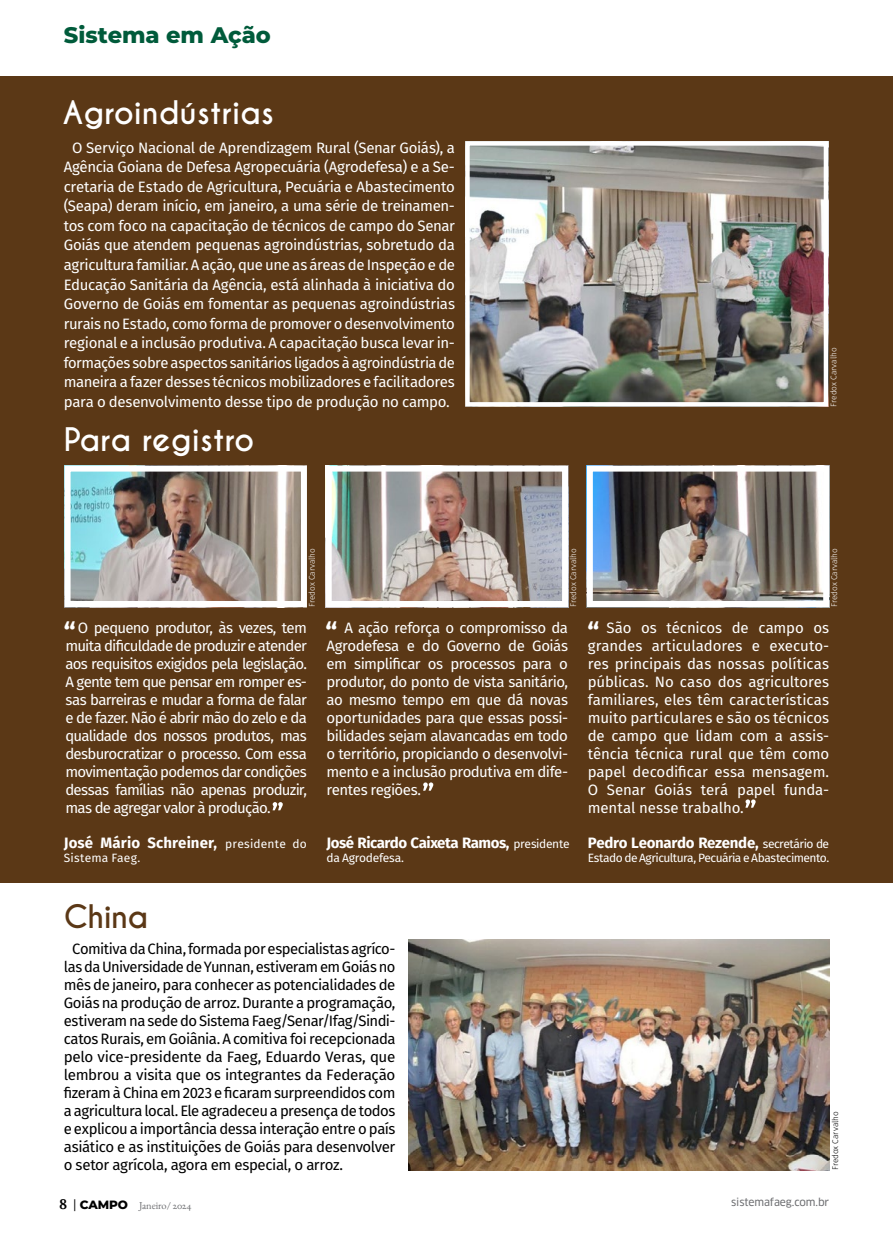
<style>
.page{position:relative;width:893px;height:1234px;background:#fff}
.page>*{position:absolute;margin:0;border:0;box-sizing:border-box;transform-origin:0 0}
.t1{font:700 30.45px "Caviar Dreams";color:#fff}
.t2{font:700 30.45px "Caviar Dreams";letter-spacing:-.02em;color:#5b3816}
.t3{font:700 27px "Fira Sans";color:#fff}
.t4{font:800 22.5px "Montserrat";color:#005b3b}
.t5{font:15px/18px "Fira Sans";letter-spacing:-.025em;color:#fff;text-align:justify}
.t6{font:15px/18px "Fira Sans";letter-spacing:-.03em;color:#000;text-align:justify}
.t7{font:700 15px "Fira Sans";letter-spacing:-.02em;color:#fff}
.t8{font:700 15px "Fira Sans";letter-spacing:.005em;color:#fff}
.t9{font:12px "Fira Sans";letter-spacing:-.035em;color:#fff}
.t10{font:12px "Fira Sans";letter-spacing:.015em;color:#fff}
.t11{font:10.5px "EB Garamond 12";letter-spacing:-.01em;color:#6d6e71}
.t12{font:10.5px "Clan OSF News";letter-spacing:-.01em;color:#6d6e71}
.t13{font:300 8.25px "Fira Sans";color:#fff}
.t14{font:300 8.25px "Fira Sans";color:#000}
.s1{font-weight:400;font-size:12px}
.s2{font-family:"Droid Serif";font-weight:700;font-size:13.5px;color:#000}
.s3{font-family:"Clan OSF News";font-size:12px;color:#000}
.s4{font-family:"Montserrat";font-weight:800;font-size:12px;color:#000}
</style>
<div class="page">
<div style="left:0;top:76px;width:893px;height:806px;background:#5b3816"></div>
<svg style="left:273px;top:802px;width:10px;height:8px"></svg>
<svg style="left:423px;top:782px;width:10px;height:8px"></svg>
<svg style="left:745px;top:799px;width:11px;height:8px"></svg>
<img style="left:72px;top:472px;width:228px;height:128px">
<div style="left:65px;top:465px;width:242px;height:142px;border:6px solid #fff"></div>
<img style="left:333px;top:472px;width:228px;height:128px">
<div style="left:326px;top:465px;width:242px;height:142px;border:6px solid #fff"></div>
<img style="left:594px;top:472px;width:228px;height:128px">
<div style="left:587px;top:465px;width:242px;height:142px;border:6px solid #fff"></div>
<img style="left:470px;top:146px;width:353px;height:255px">
<div style="left:465px;top:141px;width:363px;height:265px;border:4px solid #fff"></div>
<img style="left:409px;top:939px;width:420px;height:230px">
<h3 class="t4" style="left:64px;top:19px;width:208px">Sistema em Ação</h3>
<h1 class="t1" style="left:63px;top:94px;width:213px">Agroindústrias</h1>
<p class="t5" style="left:64px;top:137px;width:393px;line-height:19.5px;text-align:center">O Serviço Nacional de Aprendizagem Rural (Senar Goiás), a Agência Goiana de Defesa Agropecuária (Agrodefesa) e a Se&shy;cretaria de Estado de Agricultura, Pecuária e Abastecimento (Seapa) deram início, em janeiro, a uma série de treinamen&shy;tos com foco na capacitação de técnicos de campo do Senar Goiás que atendem pequenas agroindústrias, sobretudo da agricultura familiar. A ação, que une as áreas de Inspeção e de Educação Sanitária da Agência, está alinhada à iniciativa do Governo de Goiás em fomentar as pequenas agroindústrias rurais no Estado, como forma de promover o desenvolvimento regional e a inclusão produtiva. A capacitação busca levar in&shy;formações sobre aspectos sanitários ligados à agroindústria de maneira a fazer desses técnicos mobilizadores e facilitadores para o desenvolvimento desse tipo de produção no campo.</p>
<h1 class="t1" style="left:64px;top:421px;width:192px">Para registro</h1>
<p class="t13" style="left:828px;top:406px;width:60px;rotate:-90deg">Fredox Carvalho</p>
<p class="t13" style="left:306px;top:607px;width:60px;rotate:-90deg">Fredox Carvalho</p>
<p class="t13" style="left:567px;top:607px;width:60px;rotate:-90deg">Fredox Carvalho</p>
<p class="t13" style="left:828px;top:607px;width:60px;rotate:-90deg">Fredox Carvalho</p>
<p class="t5" style="left:65px;top:618px;width:243px;text-indent:12px">O pequeno produtor, às vezes, tem muita dificuldade de produzir e atender aos requisitos exigidos pela legislação.<br>A gente tem que pensar em romper es&shy;sas barreiras e mudar a forma de falar e de fazer. Não é abrir mão do zelo e da qualidade dos nossos produtos, mas desburocratizar o processo. Com essa movimentação podemos dar condições dessas famílias não apenas produzir, mas de agregar valor à produção.</p>
<p class="t5" style="left:327px;top:618px;width:243px;text-indent:18px">A ação reforça o compromisso da Agrodefesa e do Governo de Goiás em simplificar os processos para o produtor, do ponto de vista sanitário, ao mesmo tempo em que dá novas oportunidades para que essas possi&shy;bilidades sejam alavancadas em todo o território, propiciando o desenvolvi&shy;mento e a inclusão produtiva em dife&shy;rentes regiões.</p>
<p class="t5" style="left:588px;top:618px;width:243px;text-indent:19px">São os técnicos de campo os grandes articuladores e executo&shy;res principais das nossas políticas públicas. No caso dos agricultores familiares, eles têm características muito particulares e são os técnicos de campo que lidam com a assis&shy;tência técnica rural que têm como papel decodificar essa mensagem.<br>O Senar Goiás terá papel funda&shy;mental nesse trabalho.</p>
<h2 class="t3" style="left:64px;top:609px;width:14px">“</h2>
<h2 class="t3" style="left:325px;top:609px;width:14px">“</h2>
<h2 class="t3" style="left:587px;top:609px;width:14px">“</h2>
<p class="t8" style="left:64px;top:829px;width:245px">José Mário Schreiner, <span class="s1">presidente do</span></p>
<p class="t10" style="left:64px;top:848px;width:78px">Sistema Faeg.</p>
<h1 class="t2" style="left:64px;top:898px;width:86px">China</h1>
<p class="t7" style="left:327px;top:829px;width:245px">José Ricardo Caixeta Ramos, <span class="s1">presidente</span></p>
<p class="t9" style="left:327px;top:848px;width:79px">da Agrodefesa.</p>
<p class="t6" style="left:64px;top:939px;width:333px;text-indent:9px">Comitiva da China, formada por especialistas agríco&shy;las da Universidade de Yunnan, estiveram em Goiás no mês de janeiro, para conhecer as potencialidades de Goiás na produção de arroz. Durante a programação, estiveram na sede do Sistema Faeg/Senar/Ifag/Sindi&shy;catos Rurais, em Goiânia. A comitiva foi recepcionada pelo vice-presidente da Faeg, Eduardo Veras, que lembrou a visita que os integrantes da Federação fizeram à China em 2023 e ficaram surpreendidos com a agricultura local. Ele agradeceu a presença de todos e explicou a importância dessa interação entre o país asiático e as instituições de Goiás para desenvolver o setor agrícola, agora em especial, o arroz.</p>
<p class="t7" style="left:588px;top:829px;width:243px">Pedro Leonardo Rezende, <span class="s1">secretário de</span></p>
<p class="t9" style="left:588px;top:848px;width:243px">Estado de Agricultura, Pecuária e Abastecimento.</p>
<p class="t14" style="left:829px;top:1169px;width:60px;rotate:-90deg">Fredox Carvalho</p>
<p class="t11" style="left:60px;top:1198px;width:134px"><span class="s2">8</span> <span class="s3">|</span> <span class="s4">CAMPO</span> Janeiro/ 2024</p>
<p class="t12" style="left:731px;top:1195px;width:100px">sistemafaeg.com.br</p>
</div>
